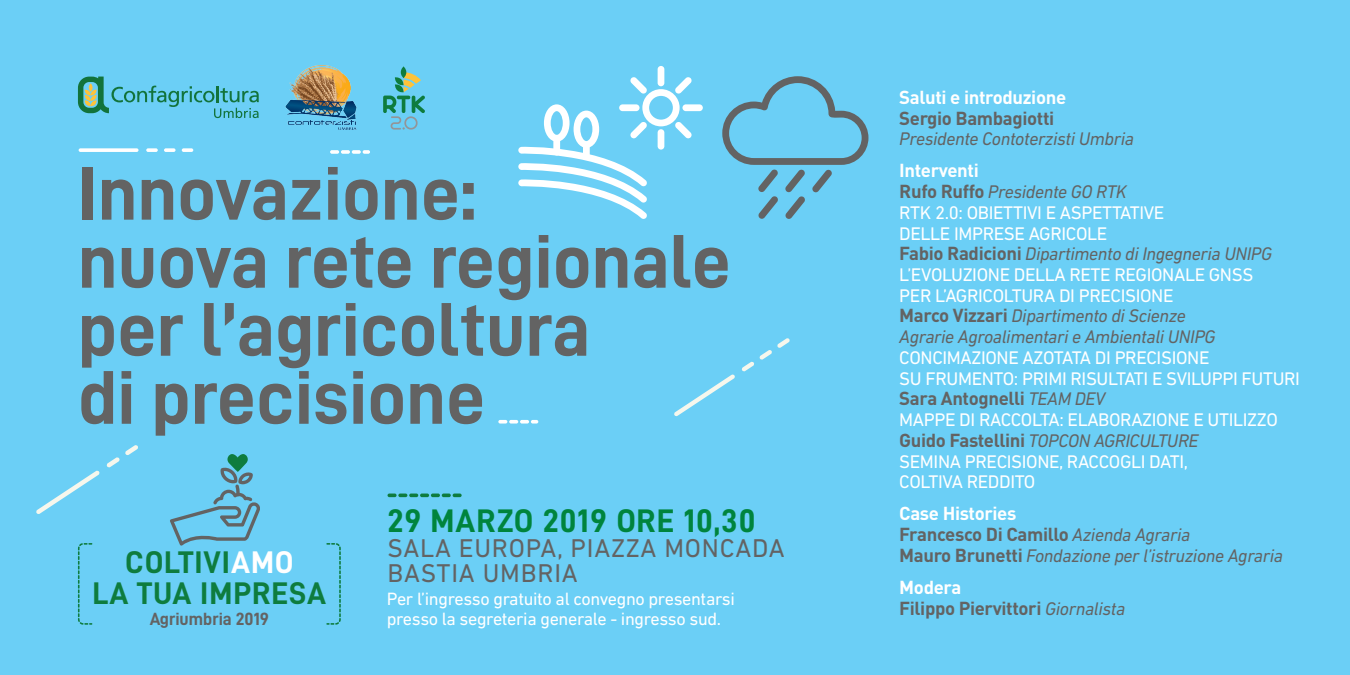
<style>
.page{position:relative;width:1350px;height:675px;background:#6bcff6}
.page>*{position:absolute;margin:0;border:0;box-sizing:border-box;transform-origin:0 0}
.t1{font:76.35px "D DIN Bold";color:#636363}
.t2{font:32.7px "D DIN Bold";letter-spacing:.03em;color:#00843d}
.t3{font:31.35px "D DIN Bold";letter-spacing:.03em;color:#0e7c3e}
.t4{font:26.25px "DIN Next LT Pro";letter-spacing:.03em;color:#636363}
.t5{font:18.6px "DIN Next LT Pro";letter-spacing:-.02em;color:#fff}
.t6{font:italic 18.6px "DIN Next LT Pro";letter-spacing:-.02em;color:#636363}
.t7{font:700 18.6px "DIN Pro";letter-spacing:-.02em;color:#636363}
.t8{font:700 18.6px "DIN Pro";letter-spacing:-.02em;color:#fff}
.t9{font:18.15px "DIN Next LT Pro";letter-spacing:-.02em;color:#fff}
.t10{font:17.7px "D DIN Bold";color:#636363}
.s1{color:#fff}
.s2{font-family:"DIN Pro";font-weight:700;font-style:normal}
.s3{font-family:"DIN Next LT Pro";font-weight:400;font-style:italic}
</style>
<div class="page">
<svg style="left:388px;top:494px;width:74px;height:3px"></svg>
<svg style="left:326px;top:543px;width:15px;height:82px"></svg>
<svg style="left:78px;top:543px;width:14px;height:82px"></svg>
<svg style="left:170px;top:454px;width:90px;height:92px"></svg>
<img style="left:285px;top:66px;width:72px;height:64px">
<svg style="left:498px;top:420px;width:40px;height:4px"></svg>
<svg style="left:330px;top:150px;width:40px;height:4px"></svg>
<svg style="left:79px;top:148px;width:60px;height:4px"></svg>
<svg style="left:146px;top:148px;width:12px;height:4px"></svg>
<svg style="left:164px;top:148px;width:12px;height:4px"></svg>
<svg style="left:182px;top:148px;width:11px;height:4px"></svg>
<svg style="left:674px;top:374px;width:61px;height:42px"></svg>
<svg style="left:742px;top:338px;width:48px;height:34px"></svg>
<svg style="left:36px;top:470px;width:64px;height:44px"></svg>
<svg style="left:106px;top:445px;width:32px;height:23px"></svg>
<svg style="left:722px;top:76px;width:146px;height:143px"></svg>
<div style="left:682px;top:104px;width:21px;height:7px;background:#fff;border-radius:3px"></div>
<svg style="left:518px;top:77px;width:174px;height:142px"></svg>
<div style="left:658px;top:66px;width:6px;height:20px;background:#fff;border-radius:3px"></div>
<div style="left:658px;top:129px;width:6px;height:21px;background:#fff;border-radius:3px"></div>
<svg style="left:78px;top:77px;width:181px;height:41px"></svg>
<div style="left:401px;top:66px;width:5px;height:12px;background:#0e7c3e;border-radius:50%"></div>
<svg style="left:383px;top:72px;width:42px;height:58px"></svg>
<p class="t1" style="left:78px;top:151px;width:400px">Innovazione:</p>
<p class="t1" style="left:78px;top:219px;width:655px">nuova rete regionale</p>
<p class="t1" style="left:78px;top:287px;width:514px">per l’agricoltura</p>
<p class="t1" style="left:78px;top:355px;width:409px">di precisione</p>
<p class="t3" style="left:125px;top:545px;width:170px">COLTIVI<span class="s1">AMO</span></p>
<p class="t3" style="left:92px;top:576px;width:235px">LA TUA IMPRESA</p>
<p class="t10" style="left:150px;top:609px;width:121px">Agriumbria 2019</p>
<p class="t2" style="left:388px;top:503px;width:369px">29 MARZO 2019 ORE 10,30</p>
<p class="t4" style="left:388px;top:533px;width:399px">SALA EUROPA, PIAZZA MONCADA</p>
<p class="t4" style="left:388px;top:558px;width:192px">BASTIA UMBRIA</p>
<p class="t9" style="left:387px;top:588px;width:350px">Per l’ingresso gratuito al convegno presentarsi</p>
<p class="t9" style="left:387px;top:608px;width:336px">presso la segreteria generale - ingresso sud.</p>
<p class="t8" style="left:899px;top:84px;width:168px">Saluti e introduzione</p>
<p class="t7" style="left:899px;top:105px;width:157px">Sergio Bambagiotti</p>
<p class="t6" style="left:899px;top:128px;width:236px">Presidente Contoterzisti Umbria</p>
<p class="t8" style="left:899px;top:158px;width:81px">Interventi</p>
<p class="t6" style="left:899px;top:181px;width:229px"><span class="s2">Rufo Ruffo</span> Presidente GO RTK</p>
<p class="t5" style="left:899px;top:202px;width:267px">RTK 2.0: OBIETTIVI E ASPETTATIVE</p>
<p class="t5" style="left:899px;top:222px;width:210px">DELLE IMPRESE AGRICOLE</p>
<p class="t6" style="left:899px;top:243px;width:374px"><span class="s2">Fabio Radicioni</span> Dipartimento di Ingegneria UNIPG</p>
<p class="t5" style="left:899px;top:264px;width:356px">L’EVOLUZIONE DELLA RETE REGIONALE GNSS</p>
<p class="t5" style="left:899px;top:285px;width:276px">PER L’AGRICOLTURA DI PRECISIONE</p>
<p class="t6" style="left:899px;top:305px;width:288px"><span class="s2">Marco Vizzari</span> Dipartimento di Scienze</p>
<p class="t6" style="left:899px;top:326px;width:318px">Agrarie Agroalimentari e Ambientali UNIPG</p>
<p class="t5" style="left:899px;top:347px;width:312px">CONCIMAZIONE AZOTATA DI PRECISIONE</p>
<p class="t5" style="left:899px;top:368px;width:402px">SU FRUMENTO: PRIMI RISULTATI E SVILUPPI FUTURI</p>
<p class="t7" style="left:899px;top:386px;width:208px">Sara Antognelli <span class="s3">TEAM DEV</span></p>
<p class="t5" style="left:899px;top:409px;width:380px">MAPPE DI RACCOLTA: ELABORAZIONE E UTILIZZO</p>
<p class="t6" style="left:899px;top:430px;width:301px"><span class="s2">Guido Fastellini</span> TOPCON AGRICULTURE</p>
<p class="t5" style="left:899px;top:450px;width:290px">SEMINA PRECISIONE, RACCOGLI DATI,</p>
<p class="t5" style="left:899px;top:471px;width:138px">COLTIVA REDDITO</p>
<p class="t8" style="left:899px;top:501px;width:119px">Case Histories</p>
<p class="t7" style="left:899px;top:522px;width:293px">Francesco Di Camillo <span class="s3">Azienda Agraria</span></p>
<p class="t6" style="left:899px;top:545px;width:385px"><span class="s2">Mauro Brunetti</span> Fondazione per l’istruzione Agraria</p>
<p class="t8" style="left:899px;top:574px;width:64px">Modera</p>
<p class="t7" style="left:899px;top:595px;width:228px">Filippo Piervittori <span class="s3">Giornalista</span></p>
</div>
